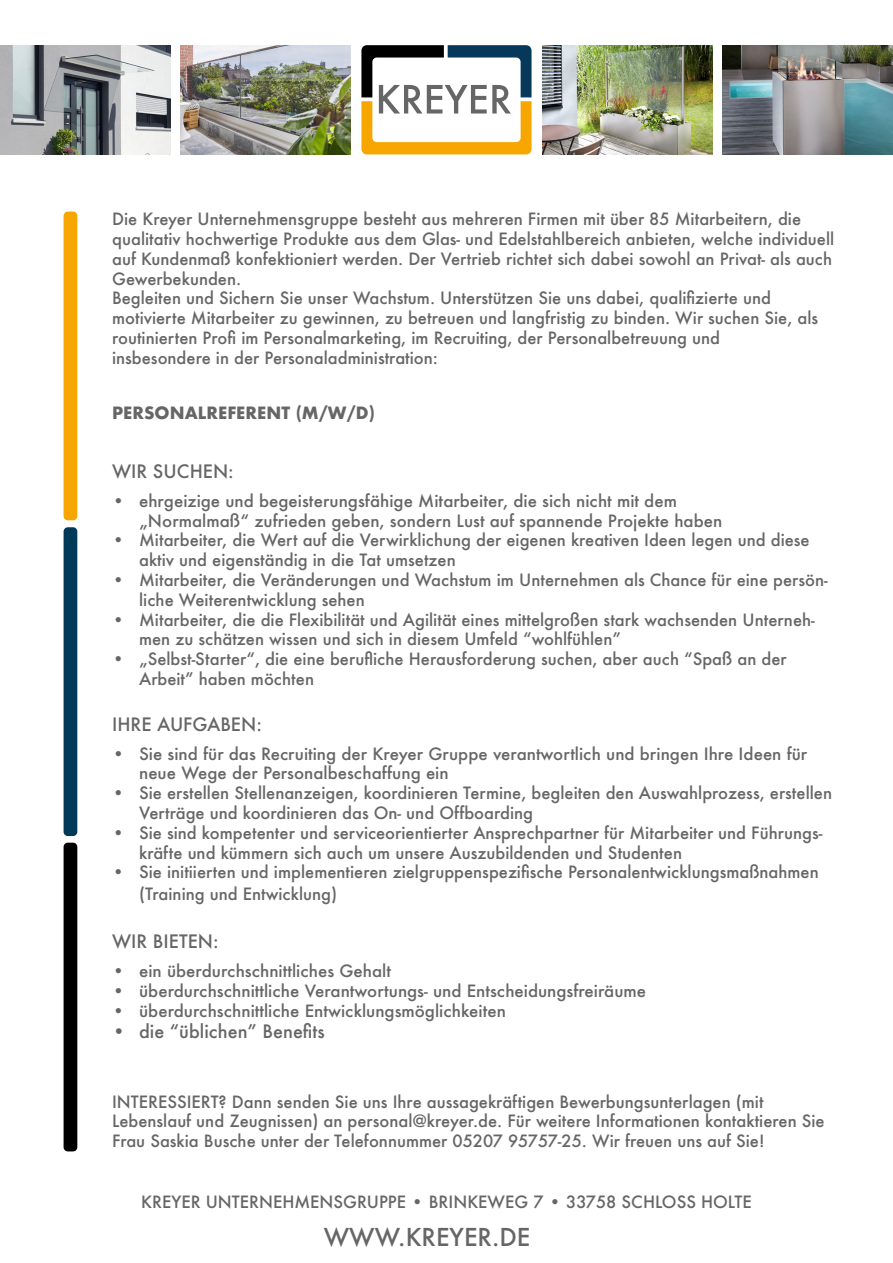
<style>
.page{position:relative;width:893px;height:1263px;background:#fff}
.page>*{position:absolute;margin:0;border:0;box-sizing:border-box;transform-origin:0 0}
.t1{font:500 24px "Futura";color:#666}
.t2{font:500 18px "Futura";color:#666}
.t3{font:500 16.5px/19.8px "Futura";color:#666}
.t4{font:700 16.5px "Futura";color:#666}
</style>
<div class="page">
<img style="left:542px;top:45px;width:170px;height:109px">
<img style="left:0;top:45px;width:170px;height:109px">
<img style="left:723px;top:45px;width:170px;height:109px">
<img style="left:181px;top:45px;width:170px;height:109px">
<svg style="left:361px;top:45px;width:170px;height:109px"></svg>
<div style="left:64px;top:527px;width:13px;height:309px;background:#013a59;border-radius:4px"></div>
<div style="left:64px;top:843px;width:13px;height:308px;background:#000;border-radius:4px"></div>
<div style="left:64px;top:212px;width:13px;height:308px;background:#f7a600;border-radius:4px"></div>
<p class="t3" style="left:112px;top:209px;width:724px">Die Kreyer Unternehmensgruppe besteht aus mehreren Firmen mit über 85 Mitarbeitern, die qualitativ hochwertige Produkte aus dem Glas- und Edelstahlbereich anbieten, welche individuell auf Kundenmaß konfektioniert werden. Der Vertrieb richtet sich dabei sowohl an Privat- als auch Gewerbekunden.</p>
<p class="t3" style="left:112px;top:288px;width:660px">Begleiten und Sichern Sie unser Wachstum. Unterstützen Sie uns dabei, qualifizierte und</p>
<p class="t3" style="left:112px;top:308px;width:708px">motivierte Mitarbeiter zu gewinnen, zu betreuen und langfristig zu binden. Wir suchen Sie, als routinierten Profi im Personalmarketing, im Recruiting, der Personalbetreuung und</p>
<p class="t3" style="left:112px;top:348px;width:327px">insbesondere in der Personaladministration:</p>
<p class="t4" style="left:112px;top:401px;width:264px">PERSONALREFERENT (M/W/D)</p>
<p class="t2" style="left:112px;top:459px;width:123px">WIR SUCHEN:</p>
<p class="t3" style="left:139px;top:491px;width:585px;text-indent:-27px">• ehrgeizige und begeisterungsfähige Mitarbeiter, die sich nicht mit dem „Normalmaß“ zufrieden geben, sondern Lust auf spannende Projekte haben</p>
<p class="t3" style="left:139px;top:530px;width:672px;text-indent:-27px">• Mitarbeiter, die Wert auf die Verwirklichung der eigenen kreativen Ideen legen und diese aktiv und eigenständig in die Tat umsetzen</p>
<p class="t3" style="left:139px;top:570px;width:690px;text-indent:-27px">• Mitarbeiter, die Veränderungen und Wachstum im Unternehmen als Chance für eine persön&shy;liche Weiterentwicklung sehen</p>
<p class="t3" style="left:139px;top:609px;width:677px;text-indent:-27px">• Mitarbeiter, die die Flexibilität und Agilität eines mittelgroßen stark wachsenden Unterneh&shy;men zu schätzen wissen und sich in diesem Umfeld “wohlfühlen”</p>
<p class="t3" style="left:139px;top:649px;width:649px;text-indent:-27px">• „Selbst-Starter“, die eine berufliche Herausforderung suchen, aber auch “Spaß an der<br>Arbeit” haben möchten</p>
<p class="t2" style="left:112px;top:712px;width:151px">IHRE AUFGABEN:</p>
<p class="t3" style="left:139px;top:743px;width:670px;text-indent:-27px">• Sie sind für das Recruiting der Kreyer Gruppe verantwortlich und bringen Ihre Ideen für neue Wege der Personalbeschaffung ein</p>
<p class="t3" style="left:139px;top:783px;width:694px;text-indent:-27px">• Sie erstellen Stellenanzeigen, koordinieren Termine, begleiten den Auswahlprozess, erstellen<br>Verträge und koordinieren das On- und Offboarding</p>
<p class="t3" style="left:139px;top:822px;width:685px;text-indent:-27px">• Sie sind kompetenter und serviceorientierter Ansprechpartner für Mitarbeiter und Führungs&shy;kräfte und kümmern sich auch um unsere Auszubildenden und Studenten</p>
<p class="t3" style="left:139px;top:861px;width:681px;line-height:21.6px;text-indent:-27px">• Sie initiierten und implementieren zielgruppenspezifische Personalentwicklungsmaßnahmen (Training und Entwicklung)</p>
<p class="t2" style="left:112px;top:929px;width:108px">WIR BIETEN:</p>
<p class="t3" style="left:112px;top:961px;width:280px">• ein überdurchschnittliches Gehalt</p>
<p class="t3" style="left:112px;top:981px;width:536px">• überdurchschnittliche Verantwortungs- und Entscheidungsfreiräume</p>
<p class="t3" style="left:112px;top:1000px;width:395px">• überdurchschnittliche Entwicklungsmöglichkeiten</p>
<p class="t2" style="left:112px;top:1019px;width:214px">• die “üblichen” Benefits</p>
<p class="t3" style="left:112px;top:1091px;width:653px">INTERESSIERT? Dann senden Sie uns Ihre aussagekräftigen Bewerbungsunterlagen (mit</p>
<p class="t3" style="left:112px;top:1111px;width:714px">Lebenslauf und Zeugnissen) an personal@kreyer.de. Für weitere Informationen kontaktieren Sie<br>Frau Saskia Busche unter der Telefonnummer 05207 95757-25. Wir freuen uns auf Sie!</p>
<p class="t3" style="left:141px;top:1191px;width:612px">KREYER UNTERNEHMENSGRUPPE • BRINKEWEG 7 • 33758 SCHLOSS HOLTE</p>
<p class="t1" style="left:324px;top:1220px;width:208px">WWW.KREYER.DE</p>
</div>
